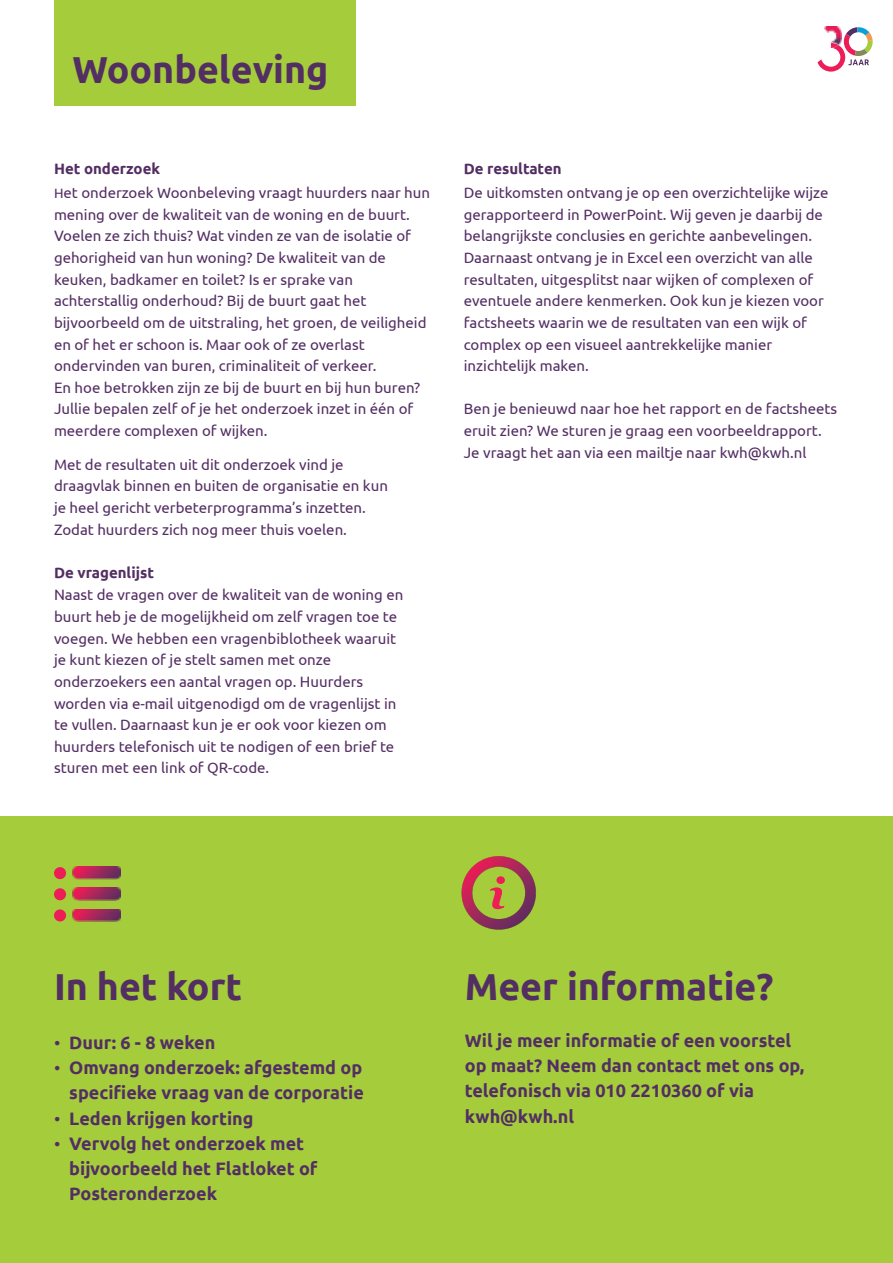
<style>
.page{position:relative;width:893px;height:1263px;background:#fff}
.page>*{position:absolute;margin:0;border:0;box-sizing:border-box;transform-origin:0 0}
.t1{font:700 37.5px "Ubuntu";color:#532e63}
.t2{font:700 18px/25.2px "Ubuntu";color:#532e63}
.t3{font:15px/21.6px "Ubuntu";color:#532e63}
.t4{font:700 15px "Ubuntu";color:#532e63}
.s1{font-size:13.5px}
.s2{font-family:"Times New Roman";font-weight:400}
</style>
<div class="page">
<div style="left:0;top:817px;width:893px;height:446px;background:#a5cd3b"></div>
<svg style="left:817px;top:27px;width:56px;height:45px"></svg>
<div style="left:54px;top:0;width:302px;height:105px;background:#a5cd3b"></div>
<div style="left:54px;top:867px;width:12px;height:12px;background:#ec1d57;border-radius:50%"></div>
<img style="left:72px;top:867px;width:49px;height:12px">
<img style="left:72px;top:888px;width:49px;height:13px">
<img style="left:72px;top:909px;width:49px;height:13px">
<div style="left:54px;top:888px;width:12px;height:12px;background:#ec1d57;border-radius:50%"></div>
<div style="left:54px;top:909px;width:12px;height:12px;background:#ec1d57;border-radius:50%"></div>
<img style="left:461px;top:856px;width:75px;height:74px">
<h1 class="t1" style="left:72px;top:47px;width:258px">Woonbeleving</h1>
<p class="t4" style="left:54px;top:160px;width:108px">Het onderzoek</p>
<p class="t4" style="left:464px;top:160px;width:99px">De resultaten</p>
<p class="t3" style="left:464px;top:181px;width:366px">De uitkomsten ontvang je op een overzichtelijke wijze gerapporteerd in PowerPoint. Wij geven je daarbij de belangrijkste conclusies en gerichte aanbevelingen.<br>Daarnaast ontvang je in Excel een overzicht van alle resultaten, uitgesplitst naar wijken of complexen of eventuele andere kenmerken. Ook kun je kiezen voor factsheets waarin we de resultaten van een wijk of complex op een visueel aantrekkelijke manier inzichtelijk maken.</p>
<p class="t3" style="left:464px;top:398px;width:375px">Ben je benieuwd naar hoe het rapport en de factsheets eruit zien? We sturen je graag een voorbeeldrapport.<br>Je vraagt het aan via een mailtje naar kwh@kwh.nl</p>
<p class="t3" style="left:54px;top:181px;width:378px"><span class="s1">H</span>et onderzoek Woonbeleving vraagt huurders naar hun mening over de kwaliteit van de woning en de buurt.<br>Voelen ze zich thuis? Wat vinden ze van de isolatie of gehorigheid van hun woning? De kwaliteit van de keuken, badkamer en toilet? Is er sprake van achterstallig onderhoud? Bij de buurt gaat het bijvoorbeeld om de uitstraling, het groen, de veiligheid en of het er schoon is. Maar ook of ze overlast ondervinden van buren, criminaliteit of verkeer.<br>En hoe betrokken zijn ze bij de buurt en bij hun buren?<br>Jullie bepalen zelf of je het onderzoek inzet in één of meerdere complexen of wijken.</p>
<p class="t3" style="left:54px;top:453px;width:335px">Met de resultaten uit dit onderzoek vind je draagvlak binnen en buiten de organisatie en kun je heel gericht verbeterprogramma’s inzetten.<br>Zodat huurders zich nog meer thuis voelen.</p>
<p class="t4" style="left:54px;top:563px;width:101px">De vragenlijst</p>
<p class="t3" style="left:54px;top:584px;width:351px">Naast de vragen over de kwaliteit van de woning en buurt heb je de mogelijkheid om zelf vragen toe te voegen. We hebben een vragenbiblotheek waaruit je kunt kiezen of je stelt samen met onze onderzoekers een aantal vragen op. Huurders worden via e-mail uitgenodigd om de vragenlijst in te vullen. Daarnaast kun je er ook voor kiezen om huurders telefonisch uit te nodigen of een brief te sturen met een link of QR-code.</p>
<h1 class="t1" style="left:54px;top:964px;width:190px">In het kort</h1>
<p class="t2" style="left:54px;top:1030px;width:163px"><span class="s2">•</span> Duur: 6 - 8 weken</p>
<p class="t2" style="left:54px;top:1055px;width:311px;text-align:right"><span class="s2">•</span> Omvang onderzoek: afgestemd op specifieke vraag van de corporatie</p>
<p class="t2" style="left:54px;top:1105px;width:201px"><span class="s2">•</span> Leden krijgen korting</p>
<p class="t2" style="left:69px;top:1130px;width:250px;text-indent:-15px"><span class="s2">•</span> Vervolg het onderzoek met bijvoorbeeld het Flatloket of<br>Posteronderzoek</p>
<h1 class="t1" style="left:465px;top:964px;width:310px">Meer informatie?</h1>
<p class="t2" style="left:465px;top:1028px;width:341px">Wil je meer informatie of een voorstel op maat? Neem dan contact met ons op, telefonisch via 010 2210360 of via kwh@kwh.nl</p>
</div>
